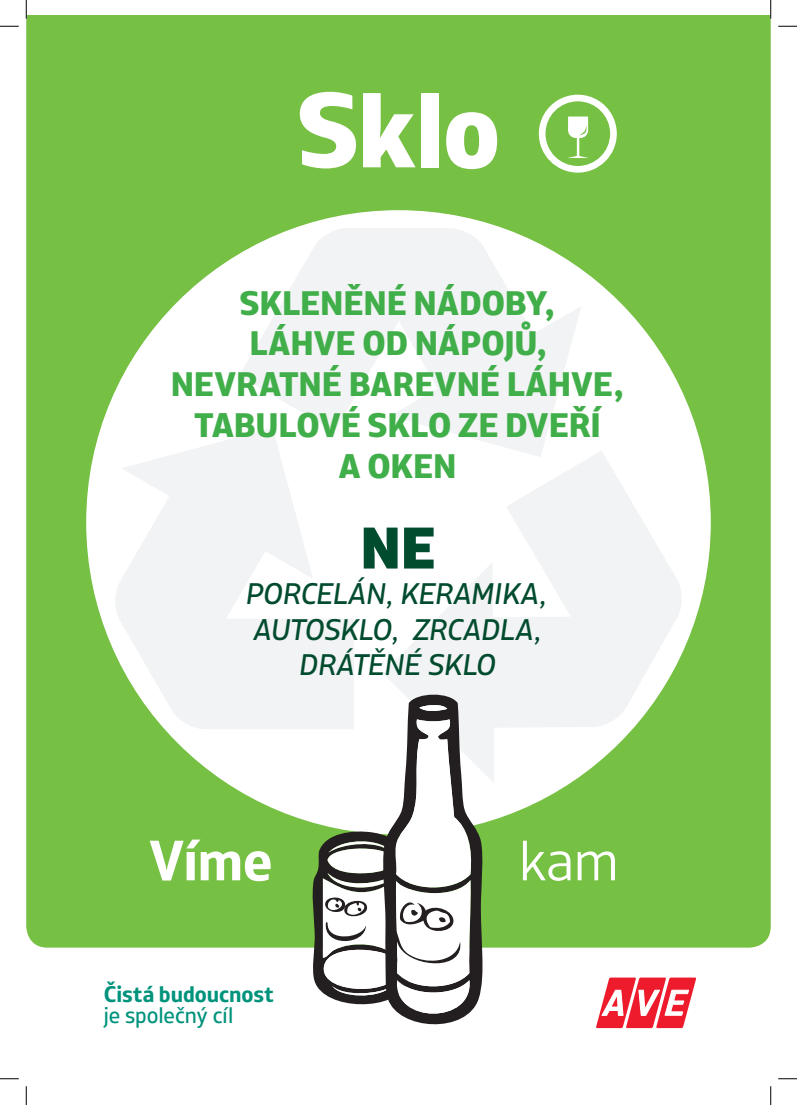
<style>
.page{position:relative;width:797px;height:1105px;background:#fff}
.page>*{position:absolute;margin:0;border:0;box-sizing:border-box;transform-origin:0 0}
.t1{font:800 106.12px "XXII Centar";color:#fff}
.t2{font:900 58.5px "XXII Centar";color:#014b2e}
.t3{font:700 56.62px "XXII Centar";color:#fff}
.t4{font:300 56.62px "XXII Centar";color:#fff}
.t5{font:800 34px/40.8px "XXII Centar";letter-spacing:-.005em;color:#40ae49;text-align:center}
.t6{font:29.75px/35.6px "XXII Centar Regular It";letter-spacing:-.015em;color:#014b2e;text-align:center}
.t7{font:700 22.5px "XXII Centar";letter-spacing:-.005em;color:#00937c}
.t8{font:22.5px "XXII Centar";letter-spacing:-.005em;color:#00937c}
</style>
<div class="page">
<div style="left:26px;top:16px;width:744px;height:932px;background:#76c043"></div>
<svg style="left:539px;top:95px;width:78px;height:78px"></svg>
<div style="left:86px;top:210px;width:624px;height:624px;background:#fff;border-radius:50%"></div>
<svg style="left:383px;top:451px;width:299px;height:332px;fill:#f2f3f4"></svg>
<svg style="left:114px;top:437px;width:240px;height:292px;fill:#f2f3f4"></svg>
<svg style="left:239px;top:228px;width:342px;height:229px;fill:#f2f3f4"></svg>
<svg style="left:383px;top:691px;width:103px;height:317px"></svg>
<svg style="left:419px;top:703px;width:28px;height:9px"></svg>
<svg style="left:310px;top:719px;width:164px;height:306px"></svg>
<svg style="left:596px;top:977px;width:101px;height:52px"></svg>
<svg style="left:0;top:25px;width:19px;height:2px"></svg>
<svg style="left:778px;top:25px;width:19px;height:2px"></svg>
<svg style="left:0;top:1078px;width:19px;height:1px"></svg>
<svg style="left:778px;top:1078px;width:19px;height:1px"></svg>
<svg style="left:25px;top:0;width:2px;height:19px"></svg>
<svg style="left:25px;top:1086px;width:2px;height:19px"></svg>
<svg style="left:770px;top:0;width:1px;height:19px"></svg>
<svg style="left:770px;top:1086px;width:1px;height:19px"></svg>
<h1 class="t1" style="left:296px;top:62px;width:206px">Sklo</h1>
<p class="t5" style="left:171px;top:284px;width:455px">SKLENĚNÉ NÁDOBY,<br>LÁHVE OD NÁPOJŮ,<br>NEVRATNÉ BAREVNÉ LÁHVE,<br>TABULOVÉ SKLO ZE DVEŘÍ<br>A OKEN</p>
<h2 class="t2" style="left:360px;top:510px;width:77px">NE</h2>
<p class="t6" style="left:246px;top:576px;width:303px">PORCELÁN, KERAMIKA,<br>AUTOSKLO, ZRCADLA,<br>DRÁTĚNÉ SKLO</p>
<h3 class="t3" style="left:149px;top:824px;width:125px">Víme</h3>
<h3 class="t4" style="left:519px;top:825px;width:101px">kam</h3>
<p class="t7" style="left:104px;top:979px;width:172px">Čistá budoucnost</p>
<p class="t8" style="left:104px;top:1001px;width:131px">je společný cíl</p>
</div>
